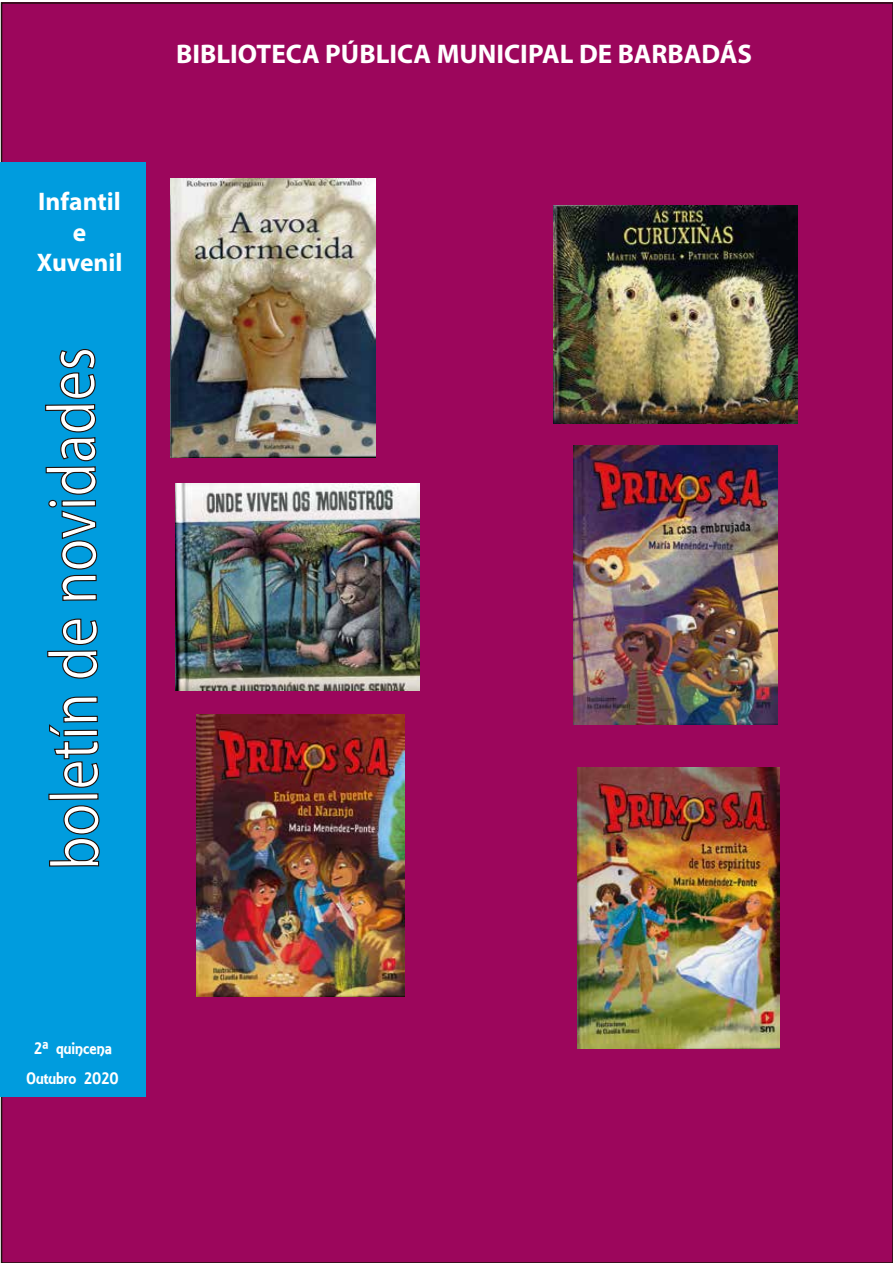
<style>
.page{position:relative;width:893px;height:1263px;background:#fff}
.page>*{position:absolute;margin:0;border:0;box-sizing:border-box;transform-origin:0 0}
.t1{font:69px "Myriad Pro";letter-spacing:-.01em;color:#fff;scale:.86 1}
.t2{font:700 27px "Myriad Pro";color:#fff}
.t3{font:700 25.5px/30.6px "Myriad Pro";color:#fff;text-align:center}
.t4{font:18px/30.2px "ARESSENCE";color:#fff;text-align:center}
</style>
<div class="page">
<div style="left:2px;top:3px;width:891px;height:1260px;background:#9c065c"></div>
<div style="left:0;top:162px;width:146px;height:935px;background:#009cde"></div>
<svg style="left:49px;top:805px;width:51px;height:62px"></svg>
<div style="left:48px;top:793px;width:51px;height:7px;border:1px solid #1e120d"></div>
<svg style="left:49px;top:696px;width:50px;height:92px"></svg>
<svg style="left:47px;top:618px;width:52px;height:61px"></svg>
<svg style="left:45px;top:349px;width:53px;height:252px"></svg>
<img style="left:171px;top:179px;width:205px;height:279px">
<img style="left:553px;top:206px;width:244px;height:217px">
<img style="left:175px;top:483px;width:244px;height:207px">
<img style="left:573px;top:446px;width:205px;height:279px">
<img style="left:196px;top:714px;width:208px;height:282px">
<img style="left:578px;top:767px;width:201px;height:282px">
<p class="t3" style="left:37px;top:185px;width:87px">Infantil e<br>Xuvenil</p>
<h1 class="t1" style="left:31px;top:870px;width:610px;rotate:-90deg">boletín de novidades</h1>
<p class="t2" style="left:176px;top:37px;width:578px">BIBLIOTECA PÚBLICA MUNICIPAL DE BARBADÁS</p>
<p class="t4" style="left:27px;top:1033px;width:93px">2ª quincena<br>Outubro 2020</p>
</div>
